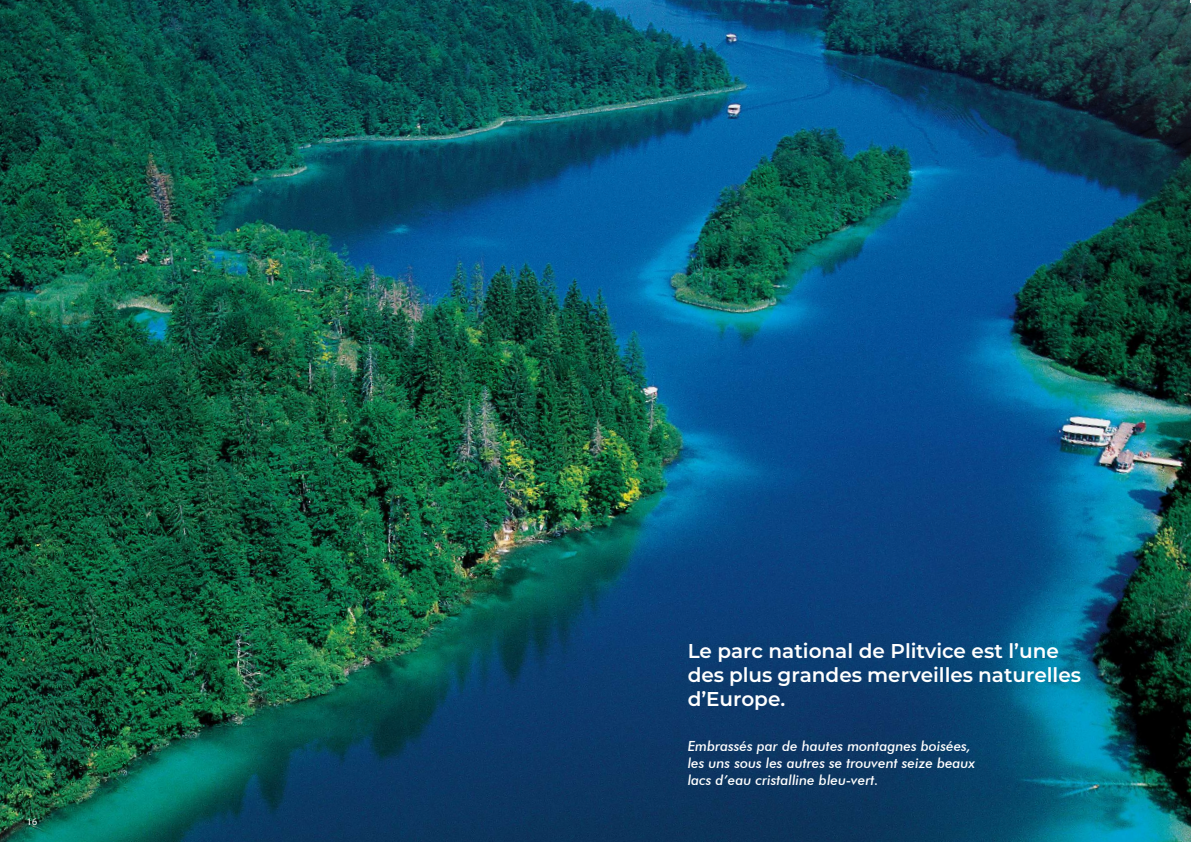
<style>
.page{position:relative;width:1191px;height:842px;background:#fff}
.page>*{position:absolute;margin:0;border:0;box-sizing:border-box;transform-origin:0 0}
.t1{font:600 20px/24px "Montserrat";color:#fff}
.t2{font:italic 500 14px/16.8px "Futura BT";color:#fff}
.t3{font:10px "Myriad Pro";color:#fff}
</style>
<div class="page">
<img style="left:0;top:0;width:1191px;height:842px">
<img style="left:763px;top:0;width:428px;height:231px">
<p class="t3" style="left:27px;top:815px;width:12px">16</p>
<h1 class="t1" style="left:687px;top:637px;width:395px">Le parc national de Plitvice est l’une des plus grandes merveilles naturelles d’Europe.</h1>
<p class="t2" style="left:687px;top:738px;width:289px">Embrassés par de hautes montagnes boisées, les uns sous les autres se trouvent seize beaux lacs d’eau cristalline bleu-vert.</p>
</div>
